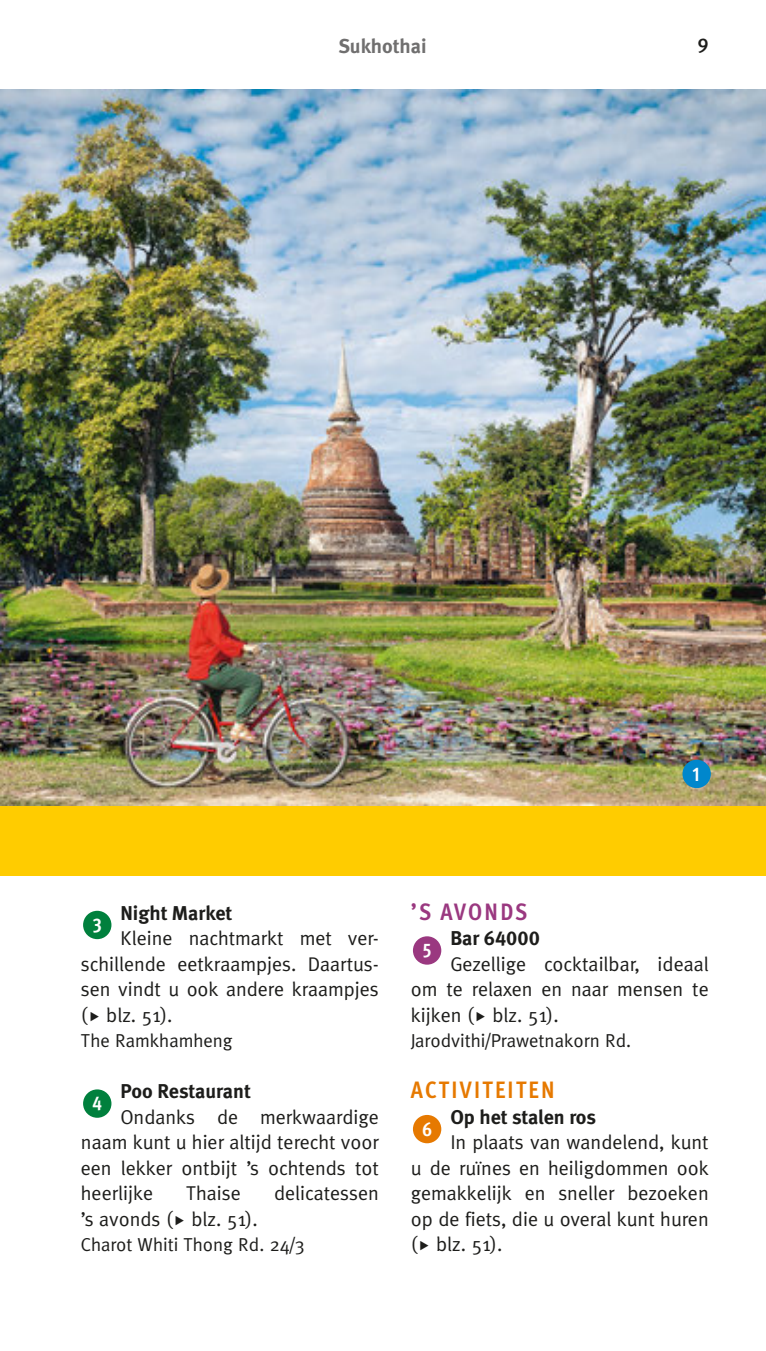
<style>
.page{position:relative;width:766px;height:1351px;background:#fff}
.page>*{position:absolute;margin:0;border:0;box-sizing:border-box;transform-origin:0 0}
.t1{font:700 condensed 23.75px "Meta OT";letter-spacing:.1em;color:#e67900}
.t2{font:700 condensed 23.75px "Meta OT";letter-spacing:.085em;color:#9a3880}
.t3{font:20px/25.5px "Meta";color:#1d1d1b;text-align:justify}
.t4{font:20px "Meta Bold LF";color:#1d1d1b}
.t5{font:20px "Meta Bold LF";color:#706f6f}
.t6{font:700 condensed 20px "Meta OT";color:#fff}
.t7{font:20px "Meta Medium LF";color:#1d1d1b}
.t8{font:18.75px "Meta";color:#1d1d1b}
.t9{font:700 condensed 17.5px "Meta OT";color:#fff}
</style>
<div class="page">
<div style="left:0;top:805px;width:765px;height:71px;background:#fc0"></div>
<div style="left:83px;top:911px;width:28px;height:28px;background:#00803d;border-radius:50%"></div>
<div style="left:83px;top:1089px;width:28px;height:29px;background:#00803d;border-radius:50%"></div>
<div style="left:413px;top:936px;width:28px;height:28px;background:#9a3880;border-radius:50%"></div>
<div style="left:413px;top:1115px;width:28px;height:28px;background:#e67900;border-radius:50%"></div>
<img style="left:0;top:90px;width:765px;height:715px">
<div style="left:682px;top:760px;width:28px;height:28px;background:#0087cc;border-radius:50%"></div>
<p class="t5" style="left:338px;top:33px;width:90px">Sukhothai</p>
<p class="t7" style="left:697px;top:33px;width:13px">9</p>
<p class="t9" style="left:695px;top:759px;width:10px">X</p>
<p class="t6" style="left:692px;top:761px;width:10px">1</p>
<p class="t4" style="left:120px;top:900px;width:113px">Night Market</p>
<p class="t3" style="left:81px;top:925px;width:299px;text-indent:40px">Kleine nachtmarkt met ver&shy;schillende eetkraampjes. Daartus&shy;sen vindt u ook andere kraampjes ( blz. 51).</p>
<p class="t8" style="left:81px;top:1030px;width:153px">The Ramkhamheng</p>
<p class="t6" style="left:92px;top:912px;width:11px">3</p>
<p class="t4" style="left:120px;top:1078px;width:132px">Poo Restaurant</p>
<p class="t3" style="left:81px;top:1104px;width:299px;text-indent:40px">Ondanks de merkwaardige naam kunt u hier altijd terecht voor een lekker ontbijt ’s ochtends tot heerlijke</p>
<p class="t6" style="left:92px;top:1090px;width:11px">4</p>
<p class="t3" style="left:186px;top:1180px;width:56px">Thaise</p>
<p class="t3" style="left:274px;top:1180px;width:106px">delicatessen</p>
<p class="t3" style="left:81px;top:1206px;width:178px">’s avonds ( blz. 51).</p>
<p class="t8" style="left:81px;top:1234px;width:225px">Charot Whiti Thong Rd. 24/3</p>
<p class="t2" style="left:410px;top:896px;width:118px">’S AVONDS</p>
<p class="t6" style="left:422px;top:937px;width:11px">5</p>
<p class="t4" style="left:450px;top:925px;width:91px">Bar 64000</p>
<p class="t3" style="left:410px;top:951px;width:299px;text-indent:40px">Gezellige cocktailbar, ideaal om te relaxen en naar mensen te kijken ( blz. 51).</p>
<p class="t8" style="left:410px;top:1030px;width:222px">Jarodvithi/Prawetnakorn Rd.</p>
<p class="t1" style="left:411px;top:1075px;width:145px">ACTIVITEITEN</p>
<p class="t6" style="left:422px;top:1116px;width:11px">6</p>
<p class="t4" style="left:450px;top:1104px;width:147px">Op het stalen ros</p>
<p class="t3" style="left:410px;top:1129px;width:299px;text-indent:40px">In plaats van wandelend, kunt u de ruïnes en heiligdommen ook gemakkelijk en sneller bezoeken op de fiets, die u overal kunt huren ( blz. 51).</p>
</div>
